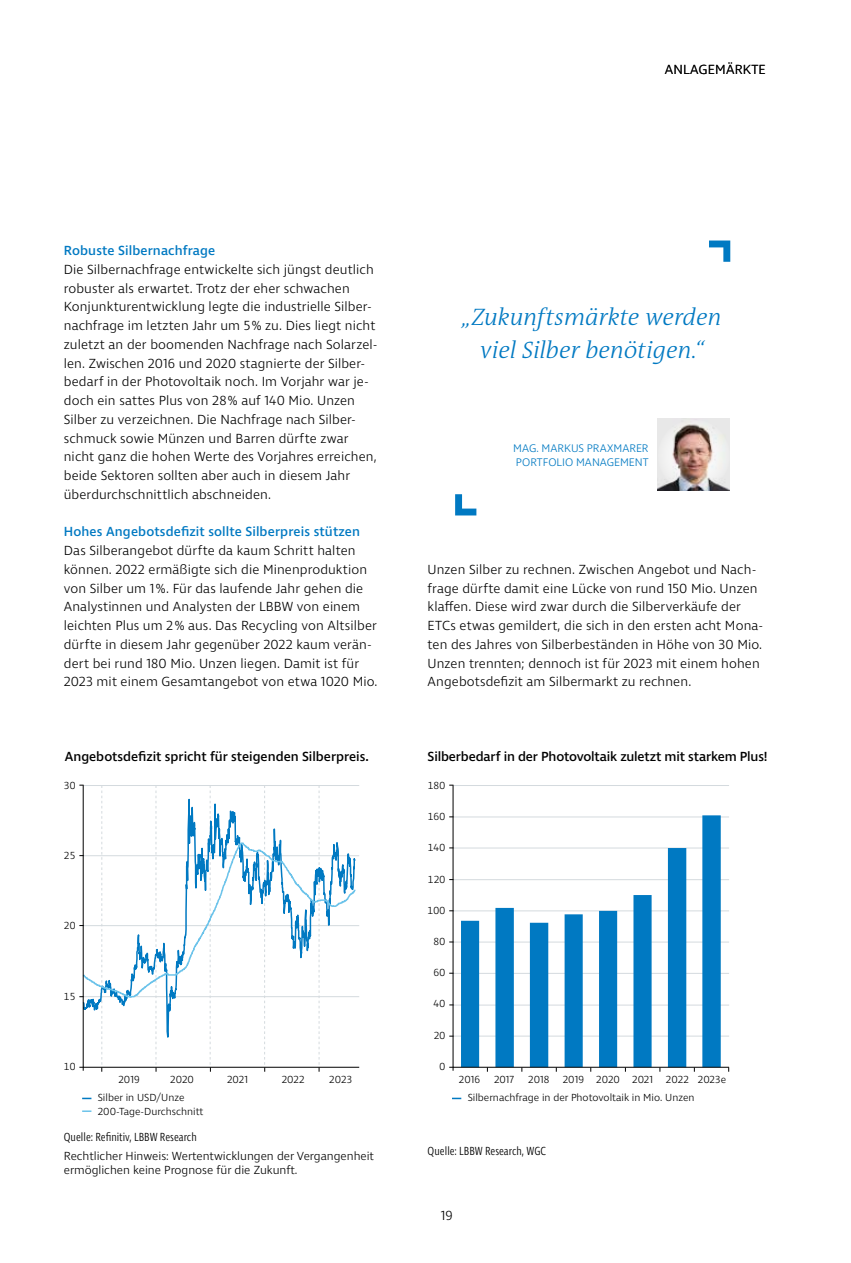
<style>
.page{position:relative;width:851px;height:1263px;background:#fff}
.page>*{position:absolute;margin:0;border:0;box-sizing:border-box;transform-origin:0 0}
.t1{font:italic 300 24px/33px "The Antiqua B W3";color:#0079c2;text-align:center}
.t2{font:300 13.5px/18.8px "Ingra";letter-spacing:.01em;color:#000}
.t3{font:500 13.5px "Ingra";letter-spacing:-.005em;color:#000}
.t4{font:500 13.5px "Ingra";letter-spacing:.01em;color:#0079c2}
.t5{font:300 12px/14.2px "Ingra";color:#000}
.t6{font:300 12px "Ingra Cd";color:#000}
.t7{font:300 11.25px/14.2px "Ingra";letter-spacing:.005em;color:#0079c2}
.t8{font:300 10.5px/13.5px "Ingra";color:#000}
</style>
<div class="page">
<img style="left:657px;top:418px;width:72px;height:73px">
<svg style="left:709px;top:240px;width:21px;height:22px"></svg>
<svg style="left:455px;top:494px;width:21px;height:21px"></svg>
<hr style="left:84px;top:785px;width:275px;height:1px;background:#d4dade">
<hr style="left:84px;top:855px;width:275px;height:1px;background:#d4dade">
<hr style="left:84px;top:925px;width:275px;height:1px;background:#d4dade">
<hr style="left:84px;top:996px;width:275px;height:1px;background:#d4dade">
<hr style="left:83px;top:1067px;width:276px;height:1px;background:#000">
<svg style="left:82px;top:1110px;width:9px;height:2px"></svg>
<svg style="left:79px;top:785px;width:278px;height:287px"></svg>
<hr style="left:83px;top:785px;width:1px;height:286px;background:#000">
<hr style="left:453px;top:785px;width:276px;height:1px;background:#d4dade">
<hr style="left:453px;top:817px;width:276px;height:1px;background:#d4dade">
<hr style="left:453px;top:879px;width:276px;height:1px;background:#d4dade">
<hr style="left:453px;top:911px;width:276px;height:1px;background:#d4dade">
<hr style="left:453px;top:973px;width:276px;height:1px;background:#d4dade">
<hr style="left:453px;top:1036px;width:276px;height:1px;background:#d4dade">
<hr style="left:453px;top:848px;width:276px;height:1px;background:#d4dade">
<hr style="left:453px;top:942px;width:276px;height:1px;background:#d4dade">
<hr style="left:453px;top:1005px;width:276px;height:1px;background:#d4dade">
<svg style="left:461px;top:815px;width:259px;height:252px"></svg>
<hr style="left:453px;top:1067px;width:276px;height:1px;background:#000">
<hr style="left:452px;top:785px;width:1px;height:286px;background:#000">
<p class="t2" style="left:664px;top:61px;width:103px">ANLAGEMÄRKTE</p>
<p class="t4" style="left:64px;top:242px;width:153px">Robuste Silbernachfrage</p>
<p class="t2" style="left:64px;top:261px;width:315px">Die Silbernachfrage entwickelte sich jüngst deutlich robuster als erwartet. Trotz der eher schwachen Konjunkturentwicklung legte die industrielle Silber&shy;nachfrage im letzten Jahr um 5% zu. Dies liegt nicht zuletzt an der boomenden Nachfrage nach Solarzel&shy;len. Zwischen 2016 und 2020 stagnierte der Silber&shy;bedarf in der Photovoltaik noch. Im Vorjahr war je&shy;doch ein sattes Plus von 28% auf 140 Mio. Unzen Silber zu verzeichnen. Die Nachfrage nach Silber&shy;schmuck sowie Münzen und Barren dürfte zwar nicht ganz die hohen Werte des Vorjahres erreichen, beide Sektoren sollten aber auch in diesem Jahr überdurchschnittlich abschneiden.</p>
<p class="t4" style="left:64px;top:523px;width:298px">Hohes Angebotsdefizit sollte Silberpreis stützen</p>
<p class="t2" style="left:64px;top:542px;width:315px">Das Silberangebot dürfte da kaum Schritt halten können. 2022 ermäßigte sich die Minenproduktion von Silber um 1%. Für das laufende Jahr gehen die Analystinnen und Analysten der LBBW von einem leichten Plus um 2% aus. Das Recycling von Altsilber dürfte in diesem Jahr gegenüber 2022 kaum verän&shy;dert bei rund 180 Mio. Unzen liegen. Damit ist für 2023 mit einem Gesamtangebot von etwa 1020 Mio.</p>
<h1 class="t1" style="left:462px;top:300px;width:261px">„Zukunftsmärkte werden viel Silber benötigen.“</h1>
<p class="t7" style="left:513px;top:441px;width:137px">MAG. MARKUS PRAXMARER<br>PORTFOLIO MANAGEMENT</p>
<p class="t2" style="left:427px;top:561px;width:337px">Unzen Silber zu rechnen. Zwischen Angebot und Nach&shy;frage dürfte damit eine Lücke von rund 150 Mio. Unzen klaffen. Diese wird zwar durch die Silberverkäufe der ETCs etwas gemildert, die sich in den ersten acht Mona&shy;ten des Jahres von Silberbeständen in Höhe von 30 Mio.<br>Unzen trennten; dennoch ist für 2023 mit einem hohen Angebotsdefizit am Silbermarkt zu rechnen.</p>
<p class="t3" style="left:65px;top:748px;width:306px">Angebotsdefizit spricht für steigenden Silberpreis.</p>
<p class="t3" style="left:427px;top:748px;width:341px">Silberbedarf in der Photovoltaik zuletzt mit starkem Plus!</p>
<p class="t8" style="left:64px;top:779px;width:13px">30</p>
<p class="t8" style="left:427px;top:779px;width:19px">180</p>
<p class="t8" style="left:428px;top:810px;width:19px">160</p>
<p class="t8" style="left:427px;top:842px;width:19px">140</p>
<p class="t8" style="left:427px;top:873px;width:19px">120</p>
<p class="t8" style="left:427px;top:904px;width:19px">100</p>
<p class="t8" style="left:433px;top:935px;width:13px">80</p>
<p class="t8" style="left:433px;top:966px;width:13px">60</p>
<p class="t8" style="left:433px;top:998px;width:13px">40</p>
<p class="t8" style="left:433px;top:1029px;width:13px">20</p>
<p class="t8" style="left:439px;top:1060px;width:7px">0</p>
<p class="t8" style="left:64px;top:849px;width:13px">25</p>
<p class="t8" style="left:64px;top:920px;width:13px">20</p>
<p class="t8" style="left:64px;top:990px;width:13px">15</p>
<p class="t8" style="left:64px;top:1060px;width:13px">10</p>
<p class="t8" style="left:118px;top:1073px;width:23px">2019</p>
<p class="t8" style="left:170px;top:1073px;width:25px">2020</p>
<p class="t8" style="left:227px;top:1073px;width:22px">2021</p>
<p class="t8" style="left:282px;top:1073px;width:24px">2022</p>
<p class="t8" style="left:329px;top:1073px;width:24px">2023</p>
<p class="t8" style="left:98px;top:1091px;width:107px">Silber in USD/Unze<br>200-Tage-Durchschnitt</p>
<p class="t8" style="left:459px;top:1073px;width:23px">2016</p>
<p class="t8" style="left:494px;top:1073px;width:22px">2017</p>
<p class="t8" style="left:528px;top:1073px;width:23px">2018</p>
<p class="t8" style="left:467px;top:1071px;width:260px;line-height:18.3px;text-indent:95px">2019 2020 2021 2022 2023e<br>Silbernachfrage in der Photovoltaik in Mio. Unzen</p>
<p class="t6" style="left:64px;top:1130px;width:134px">Quelle: Refinitiv, LBBW Research</p>
<p class="t5" style="left:64px;top:1149px;width:312px">Rechtlicher Hinweis: Wertentwicklungen der Vergangenheit ermöglichen keine Prognose für die Zukunft.</p>
<p class="t6" style="left:427px;top:1144px;width:120px">Quelle: LBBW Research, WGC</p>
<p class="t2" style="left:441px;top:1207px;width:13px">19</p>
</div>
